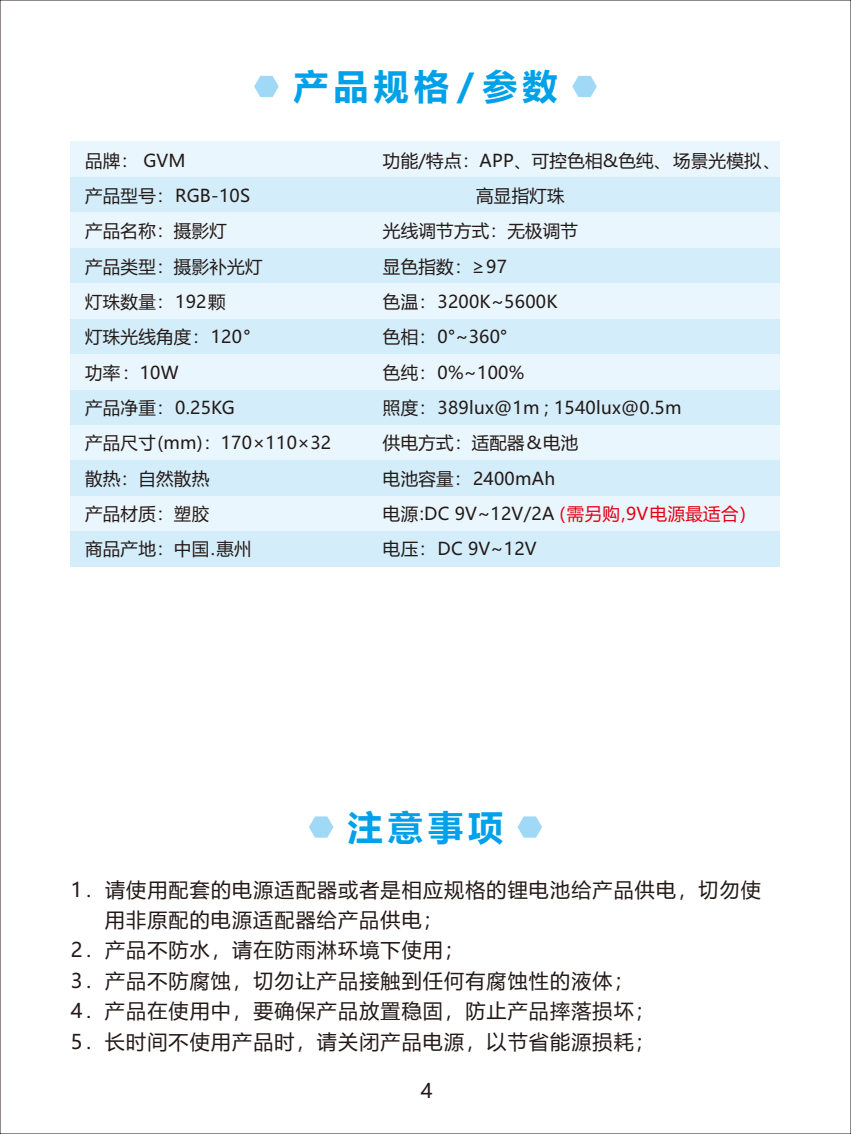
<style>
.page{position:relative;width:851px;height:1134px;background:#fff}
.page>*{position:absolute;margin:0;border:0;box-sizing:border-box;transform-origin:0 0}
.t1{font:700 35px "Microsoft Ya Hei";letter-spacing:.15em;color:#00a1e9}
.t2{font:20px "Microsoft Ya Hei";letter-spacing:.06em;color:#231916}
.t3{font:17.5px/35.2px "Microsoft Ya Hei";letter-spacing:.015em;color:#231916}
.s1{color:#e60013}
</style>
<div class="page">
<div style="left:71px;top:142px;width:709px;height:35px;background:#eaf6fd"></div>
<div style="left:71px;top:177px;width:709px;height:36px;background:#d3edfb"></div>
<div style="left:71px;top:213px;width:709px;height:35px;background:#eaf6fd"></div>
<div style="left:71px;top:248px;width:709px;height:35px;background:#d3edfb"></div>
<div style="left:71px;top:283px;width:709px;height:36px;background:#eaf6fd"></div>
<div style="left:71px;top:319px;width:709px;height:35px;background:#d3edfb"></div>
<div style="left:71px;top:354px;width:709px;height:36px;background:#eaf6fd"></div>
<div style="left:71px;top:390px;width:709px;height:35px;background:#d3edfb"></div>
<div style="left:71px;top:425px;width:709px;height:36px;background:#eaf6fd"></div>
<div style="left:71px;top:461px;width:709px;height:35px;background:#d3edfb"></div>
<div style="left:71px;top:496px;width:709px;height:35px;background:#eaf6fd"></div>
<div style="left:71px;top:531px;width:709px;height:36px;background:#d3edfb"></div>
<svg style="left:309px;top:816px;width:24px;height:22px"></svg>
<svg style="left:517px;top:816px;width:25px;height:22px"></svg>
<svg style="left:254px;top:76px;width:25px;height:21px"></svg>
<svg style="left:572px;top:76px;width:24px;height:21px"></svg>
<h1 class="t1" style="left:293px;top:71px;width:266px">产品规格/参数</h1>
<p class="t3" style="left:85px;top:144px;width:248px">品牌： GVM<br>产品型号：RGB-10S<br>产品名称：摄影灯<br>产品类型：摄影补光灯<br>灯珠数量：192颗<br>灯珠光线角度：120°<br>功率：10W<br>产品净重：0.25KG<br>产品尺寸(mm)：170×110×32散热：自然散热<br>产品材质：塑胶<br>商品产地：中国.惠州</p>
<p class="t3" style="left:383px;top:144px;width:399px">功能/特点：APP、可控色相&amp;色纯、场景光模拟、</p>
<p class="t3" style="left:476px;top:179px;width:90px">高显指灯珠</p>
<p class="t3" style="left:383px;top:215px;width:197px">光线调节方式：无极调节</p>
<p class="t3" style="left:383px;top:250px;width:126px">显色指数：≥97</p>
<p class="t3" style="left:383px;top:285px;width:176px">色温：3200K~5600K</p>
<p class="t3" style="left:383px;top:321px;width:126px">色相：0°~360°</p>
<p class="t3" style="left:383px;top:356px;width:143px">色纯：0%~100%</p>
<p class="t3" style="left:383px;top:391px;width:300px">照度：389lux@1m ; 1540lux@0.5m</p>
<p class="t3" style="left:383px;top:427px;width:197px">供电方式：适配器&amp;电池</p>
<p class="t3" style="left:383px;top:462px;width:174px">电池容量：2400mAh</p>
<p class="t3" style="left:383px;top:497px;width:364px">电源:DC 9V~12V/2A <span class="s1">(需另购,9V电源最适合)</span></p>
<p class="t3" style="left:383px;top:533px;width:155px">电压：DC 9V~12V</p>
<h1 class="t1" style="left:347px;top:811px;width:157px">注意事项</h1>
<p class="t2" style="left:71px;top:880px;width:691px">1．请使用配套的电源适配器或者是相应规格的锂电池给产品供电，切勿使</p>
<p class="t2" style="left:105px;top:911px;width:339px">用非原配的电源适配器给产品供电；</p>
<p class="t2" style="left:71px;top:941px;width:395px">2．产品不防水，请在防雨淋环境下使用；</p>
<p class="t2" style="left:71px;top:972px;width:564px">3．产品不防腐蚀，切勿让产品接触到任何有腐蚀性的液体；</p>
<p class="t2" style="left:71px;top:1002px;width:585px">4．产品在使用中，要确保产品放置稳固，防止产品摔落损坏；</p>
<p class="t2" style="left:71px;top:1033px;width:585px">5．长时间不使用产品时，请关闭产品电源，以节省能源损耗；</p>
<p class="t2" style="left:420px;top:1081px;width:13px">4</p>
</div>
